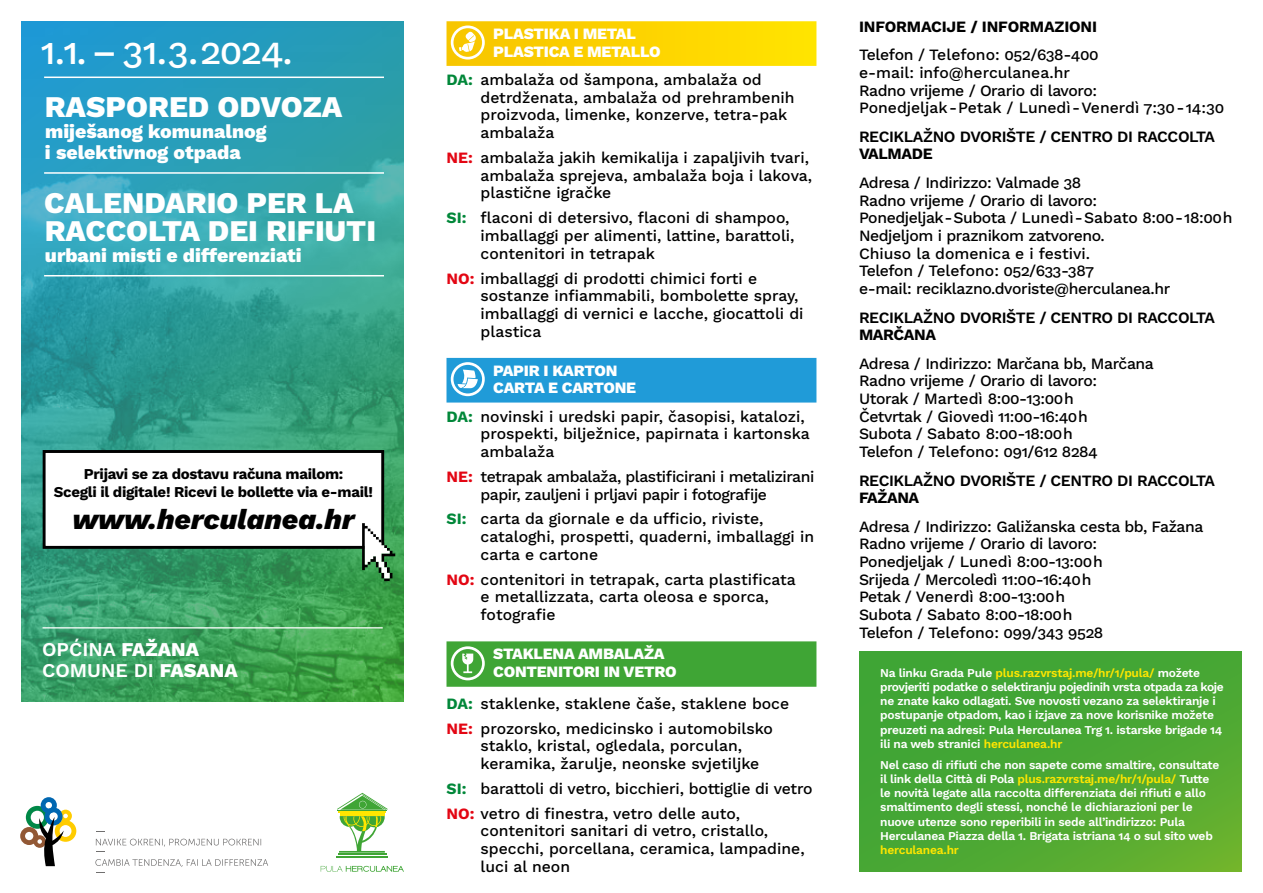
<style>
.page{position:relative;width:1263px;height:893px;background:#fff}
.page>*{position:absolute;margin:0;border:0;box-sizing:border-box;transform-origin:0 0}
.t1{font:500 37.5px "Work Sans";letter-spacing:-.025em;color:#fff}
.t2{font:800 30px/28.3px "Work Sans";color:#fff}
.t3{font:italic 800 28.5px "Work Sans";color:#000}
.t4{font:800 19.5px/21.3px "Work Sans";color:#fff}
.t5{font:600 19.5px/21.3px "Work Sans";color:#fff}
.t6{font:500 15.75px/17.7px "Work Sans";color:#000}
.t7{font:500 15.75px/17.7px "Work Sans";letter-spacing:-.025em;color:#000}
.t8{font:600 15.75px "Work Sans";letter-spacing:-.025em;color:#000}
.t9{font:800 15.75px/17.7px "Work Sans";letter-spacing:-.015em;color:#fff}
.t10{font:500 15.75px/17.7px "Work Sans";letter-spacing:-.03em;color:#000}
.t11{font:700 15.75px "Work Sans";letter-spacing:-.015em;color:#000}
.t12{font:700 15px/17.7px "Work Sans";letter-spacing:-.02em;color:#000;text-align:center}
.t13{font:600 12px/14.1px "Work Sans";letter-spacing:-.02em;color:#fff}
.t14{font:600 12px "Work Sans";letter-spacing:-.02em;color:#ffe600}
.s1{font-weight:800}
.s2{font-weight:700;color:#008739}
.s3{font-weight:700;color:#e30613}
.s4{color:#ffe600}
</style>
<div class="page">
<svg style="left:859px;top:651px;width:383px;height:221px;background:#4aa733"></svg>
<svg style="left:446px;top:21px;width:370px;height:45px;background:#fcd509"></svg>
<div style="left:446px;top:358px;width:370px;height:45px;background:#209bd8"></div>
<svg style="left:446px;top:641px;width:370px;height:46px;background:#46a83c"></svg>
<img style="left:21px;top:21px;width:383px;height:681px">
<hr style="left:44px;top:77px;width:340px;height:1px;background:#fff">
<hr style="left:44px;top:172px;width:340px;height:2px;background:#fff">
<hr style="left:44px;top:275px;width:340px;height:1px;background:#fff">
<div style="left:44px;top:451px;width:339px;height:96px;background:#fff"></div>
<div style="left:43px;top:450px;width:341px;height:99px;border:3px solid #000"></div>
<svg style="left:362px;top:523px;width:33px;height:58px"></svg>
<hr style="left:43px;top:627px;width:340px;height:1px;background:#fff">
<hr style="left:340px;top:814px;width:45px;height:2px;background:#ffe600">
<hr style="left:338px;top:812px;width:48px;height:1px;background:#ffe600">
<hr style="left:337px;top:810px;width:50px;height:1px;background:#3fa535">
<hr style="left:338px;top:853px;width:48px;height:2px;background:#3fa535">
<hr style="left:337px;top:856px;width:51px;height:2px;background:#3fa535">
<svg style="left:339px;top:816px;width:46px;height:37px"></svg>
<svg style="left:337px;top:793px;width:51px;height:17px"></svg>
<svg style="left:321px;top:866px;width:83px;height:6px"></svg>
<svg style="left:96px;top:839px;width:165px;height:13px"></svg>
<svg style="left:95px;top:859px;width:173px;height:14px"></svg>
<svg style="left:20px;top:797px;width:56px;height:69px"></svg>
<h1 class="t1" style="left:41px;top:23px;width:253px">1.1. – 31. 3. 2024.</h1>
<h2 class="t2" style="left:45px;top:91px;width:299px">RASPORED ODVOZA</h2>
<p class="t4" style="left:45px;top:120px;width:223px">miješanog komunalnog i selektivnog otpada</p>
<h2 class="t2" style="left:44px;top:187px;width:333px">CALENDARIO PER LA<br>RACCOLTA DEI RIFIUTI</h2>
<p class="t4" style="left:45px;top:244px;width:258px">urbani misti e differenziati</p>
<p class="t12" style="left:54px;top:464px;width:321px">Prijavi se za dostavu računa mailom:<br>Scegli il digitale! Ricevi le bollette via e-mail!</p>
<h3 class="t3" style="left:72px;top:497px;width:284px">www.herculanea.hr</h3>
<p class="t5" style="left:42px;top:637px;width:197px">OPĆINA <span class="s1">FAŽANA<br></span>COMUNE DI <span class="s1">FASANA</span></p>
<p class="t9" style="left:493px;top:24px;width:169px">PLASTIKA I METAL<br>PLASTICA E METALLO</p>
<p class="t6" style="left:480px;top:70px;width:315px;text-indent:-34px"><span class="s2">DA:</span> ambalaža od šampona, ambalaža od detrdženata, ambalaža od prehrambenih proizvoda, limenke, konzerve, tetra-pak ambalaža</p>
<p class="t6" style="left:480px;top:148px;width:333px;text-indent:-34px"><span class="s3">NE:</span> ambalaža jakih kemikalija i zapaljivih tvari, ambalaža sprejeva, ambalaža boja i lakova, plastične igračke</p>
<p class="t6" style="left:480px;top:208px;width:316px;text-indent:-34px"><span class="s2">SI:</span> flaconi di detersivo, flaconi di shampoo, imballaggi per alimenti, lattine, barattoli, contenitori in tetrapak</p>
<p class="t6" style="left:480px;top:269px;width:325px;text-indent:-34px"><span class="s3">NO:</span> imballaggi di prodotti chimici forti e sostanze infiammabili, bombolette spray, imballaggi di vernici e lacche, giocattoli di plastica</p>
<p class="t9" style="left:493px;top:361px;width:144px">PAPIR I KARTON<br>CARTA E CARTONE</p>
<p class="t6" style="left:480px;top:407px;width:331px;text-indent:-34px"><span class="s2">DA:</span> novinski i uredski papir, časopisi, katalozi, prospekti, bilježnice, papirnata i kartonska ambalaža</p>
<p class="t10" style="left:480px;top:467px;width:335px;text-indent:-34px"><span class="s3">NE:</span> tetrapak ambalaža, plastificirani i metalizirani papir, zauljeni i prljavi papir i fotografije</p>
<p class="t6" style="left:480px;top:510px;width:335px;text-indent:-34px"><span class="s2">SI:</span> carta da giornale e da ufficio, riviste, cataloghi, prospetti, quaderni, imballaggi in carta e cartone</p>
<p class="t6" style="left:480px;top:570px;width:317px;text-indent:-34px"><span class="s3">NO:</span> contenitori in tetrapak, carta plastificata e metallizzata, carta oleosa e sporca, fotografie</p>
<p class="t9" style="left:493px;top:644px;width:185px">STAKLENA AMBALAŽA<br>CONTENITORI IN VETRO</p>
<p class="t6" style="left:446px;top:690px;width:344px;line-height:24.8px"><span class="s2">DA:</span> staklenke, staklene čaše, staklene boce<br><span class="s3">NE:</span> prozorsko, medicinsko i automobilsko</p>
<p class="t6" style="left:480px;top:736px;width:280px">staklo, kristal, ogledala, porculan, keramika, žarulje, neonske svjetiljke</p>
<p class="t6" style="left:446px;top:775px;width:368px;line-height:24.8px"><span class="s2">SI:</span> barattoli di vetro, bicchieri, bottiglie di vetro<br><span class="s3">NO:</span> vetro di finestra, vetro delle auto,</p>
<p class="t6" style="left:480px;top:821px;width:326px">contenitori sanitari di vetro, cristallo, specchi, porcellana, ceramica, lampadine, luci al neon</p>
<p class="t11" style="left:859px;top:15px;width:240px">INFORMACIJE / INFORMAZIONI</p>
<p class="t6" style="left:859px;top:45px;width:367px">Telefon / Telefono: 052/638-400<br>e-mail: info@herculanea.hr<br>Radno vrijeme / Orario di lavoro:<br>Ponedjeljak - Petak / Lunedì-Venerdì 7:30 - 14:30</p>
<p class="t8" style="left:859px;top:124px;width:358px">RECIKLAŽNO DVORIŠTE / CENTRO DI RACCOLTA</p>
<p class="t11" style="left:859px;top:142px;width:75px">VALMADE</p>
<p class="t7" style="left:859px;top:173px;width:375px">Adresa / Indirizzo: Valmade 38<br>Radno vrijeme / Orario di lavoro:<br>Ponedjeljak - Subota / Lunedì-Sabato 8:00 - 18:00 h Nedjeljom i praznikom zatvoreno.<br>Chiuso la domenica e i festivi.<br>Telefon / Telefono: 052/633-387<br>e-mail: reciklazno.dvoriste@herculanea.hr</p>
<p class="t8" style="left:859px;top:305px;width:358px">RECIKLAŽNO DVORIŠTE / CENTRO DI RACCOLTA</p>
<p class="t11" style="left:859px;top:323px;width:79px">MARČANA</p>
<p class="t7" style="left:859px;top:354px;width:296px">Adresa / Indirizzo: Marčana bb, Marčana<br>Radno vrijeme / Orario di lavoro:<br>Utorak / Martedì 8:00-13:00 h<br>Četvrtak / Giovedì 11:00-16:40 h<br>Subota / Sabato 8:00-18:00 h<br>Telefon / Telefono: 091/612 8284</p>
<p class="t8" style="left:859px;top:468px;width:358px">RECIKLAŽNO DVORIŠTE / CENTRO DI RACCOLTA</p>
<p class="t11" style="left:859px;top:486px;width:62px">FAŽANA</p>
<p class="t7" style="left:859px;top:517px;width:346px">Adresa / Indirizzo: Galižanska cesta bb, Fažana Radno vrijeme / Orario di lavoro:<br>Ponedjeljak / Lunedì 8:00-13:00 h<br>Srijeda / Mercoledì 11:00-16:40 h<br>Petak / Venerdì 8:00-13:00 h<br>Subota / Sabato 8:00-18:00 h<br>Telefon / Telefono: 099/343 9528</p>
<p class="t13" style="left:880px;top:665px;width:345px">Na linku Grada Pule <span class="s4">plus.razvrstaj.me/hr/1/pula/</span> možete provjeriti podatke o selektiranju pojedinih vrsta otpada za koje ne znate kako odlagati. Sve novosti vezano za selektiranje i postupanje otpadom, kao i izjave za nove korisnike možete preuzeti na adresi: Pula Herculanea Trg 1. istarske brigade 14 ili na web stranici <span class="s4">herculanea.hr</span></p>
<p class="t13" style="left:880px;top:757px;width:341px">Nel caso di rifiuti che non sapete come smaltire, consultate il link della Città di Pola <span class="s4">plus.razvrstaj.me/hr/1/pula/</span> Tutte le novità legate alla raccolta differenziata dei rifiuti e allo smaltimento degli stessi, nonché le dichiarazioni per le nuove utenze sono reperibili in sede all’indirizzo: Pula Herculanea Piazza della 1. Brigata istriana 14 o sul sito web</p>
<p class="t14" style="left:880px;top:841px;width:80px">herculanea.hr</p>
</div>
